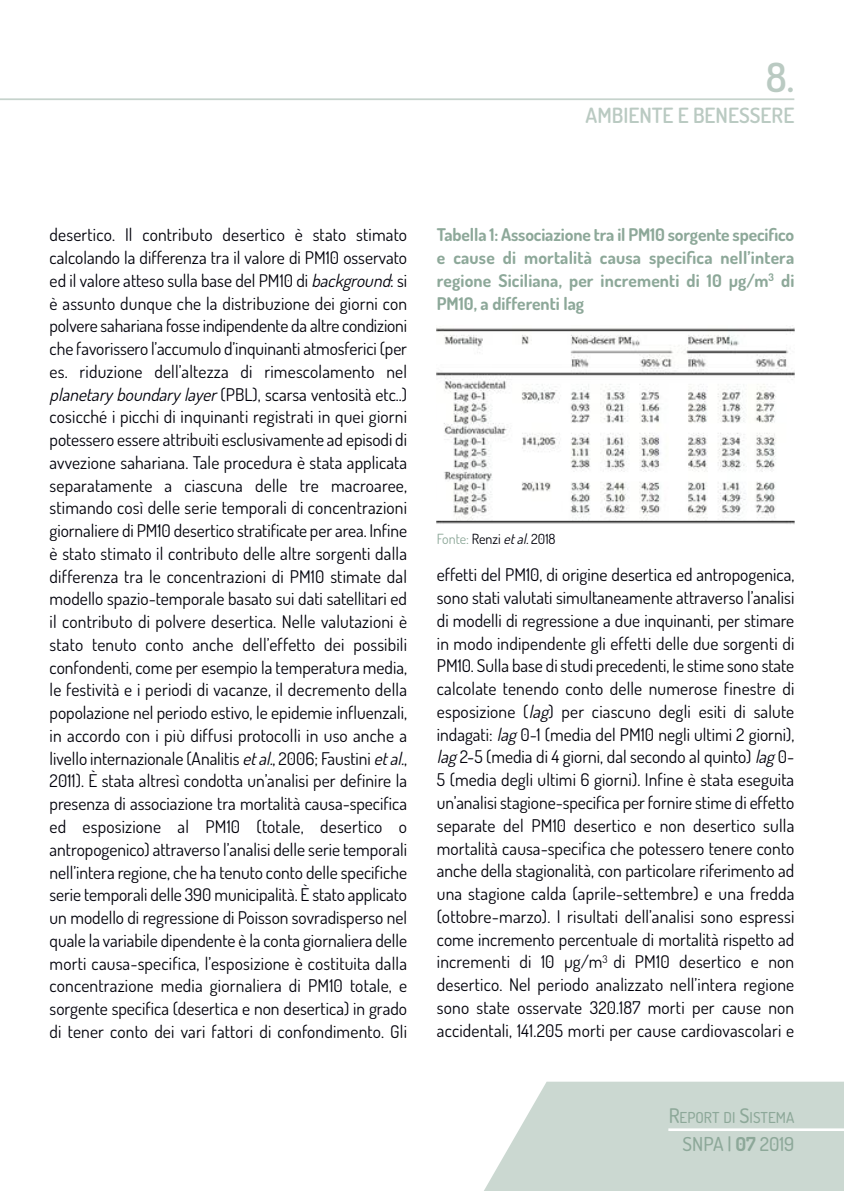
<style>
.page{position:relative;width:844px;height:1191px;background:#fff}
.page>*{position:absolute;margin:0;border:0;box-sizing:border-box;transform-origin:0 0}
.t1{font:600 40.25px "Dosis";color:#bacac2}
.t2{font:600 21px "Dosis";color:#bacac2}
.t3{font:500 19.25px "Dosis";color:#8da899}
.t4{font:17.5px/22.8px "Dosis";letter-spacing:.01em;color:#00000a;text-align:justify}
.t5{font:700 17.5px/22.8px "Dosis";letter-spacing:.01em;color:#8da899;text-align:justify}
.t6{font:500 15.05px "Dosis";color:#8da899}
.t7{font:14px "Dosis";color:#00000a}
.s1{font-style:italic}
.s2{color:#8da899}
.s3{font-size:20.12px}
.s4{font-weight:700}
</style>
<div class="page">
<svg style="left:484px;top:1081px;width:359px;height:110px;background:#cfdbd5"></svg>
<hr style="left:668px;top:1128px;width:175px;height:3px;background:#fff">
<hr style="left:0;top:98px;width:794px;height:2px;background:#c6d3cc">
<img style="left:437px;top:325px;width:357px;height:199px">
<h1 class="t1" style="left:765px;top:62px;width:30px">8.</h1>
<p class="t2" style="left:585px;top:108px;width:210px">AMBIENTE E BENESSERE</p>
<p class="t4" style="left:50px;top:225px;width:359px">desertico. Il contributo desertico è stato stimato calcolando la differenza tra il valore di PM10 osservato ed il valore atteso sulla base del PM10 di <span class="s1">background</span>: si è assunto dunque che la distribuzione dei giorni con polvere sahariana fosse indipendente da altre condizioni che favorissero l’accumulo d’inquinanti atmosferici (per es. riduzione dell’altezza di rimescolamento nel <span class="s1">planetaryboundarylayer</span>(PBL), scarsa ventosità etc..) cosicché i picchi di inquinanti registrati in quei giorni potessero essere attribuiti esclusivamente ad episodi di avvezione sahariana. Tale procedura è stata applicata separatamente a ciascuna delle tre macroaree, stimando così delle serie temporali di concentrazioni giornaliere di PM10 desertico stratificate per area. Infine è stato stimato il contributo delle altre sorgenti dalla differenza tra le concentrazioni di PM10 stimate dal modello spazio-temporale basato sui dati satellitari ed il contributo di polvere desertica. Nelle valutazioni è stato tenuto conto anche dell’effetto dei possibili confondenti, come per esempio la temperatura media, le festività e i periodi di vacanze, il decremento della popolazione nel periodo estivo, le epidemie influenzali, in accordo con i più diffusi protocolli in uso anche a livello internazionale (Analitis <span class="s1">etal.</span>, 2006; Faustini <span class="s1">etal.</span>, 2011). è stata altresì condotta un’analisi per definire la presenza di associazione tra mortalità causa-specifica ed esposizione al PM10 (totale, desertico o antropogenico) attraverso l’analisi delle serie temporali nell’intera regione, che ha tenuto conto delle specifiche serie temporali delle 390 municipalità. è stato applicato un modello di regressione di Poisson sovradisperso nel quale la variabile dipendente è la conta giornaliera delle morti causa-specifica, l’esposizione è costituita dalla concentrazione media giornaliera di PM10 totale, e sorgente specifica (desertica e non desertica) in grado di tener conto dei vari fattori di confondimento. Gli</p>
<p class="t5" style="left:437px;top:225px;width:359px">Tabella 1: Associazione tra il PM10 sorgente specifico e cause di mortalità causa specifica nell’intera regione Siciliana, per incrementi di 10 µg/m<sup>3</sup> di PM10, a differenti lag</p>
<p class="t7" style="left:437px;top:534px;width:120px"><span class="s2">Fonte:</span> Renzi <span class="s1">etal.</span>2018</p>
<p class="t4" style="left:437px;top:565px;width:359px">effetti del PM10, di origine desertica ed antropogenica, sono stati valutati simultaneamente attraverso l’analisi di modelli di regressione a due inquinanti, per stimare in modo indipendente gli effetti delle due sorgenti di PM10. Sulla base di studi precedenti, le stime sono state calcolate tenendo conto delle numerose finestre di esposizione (<span class="s1">lag</span>) per ciascuno degli esiti di salute indagati: <span class="s1">lag</span>0-1 (media del PM10 negli ultimi 2 giorni), <span class="s1">lag</span>2-5 (media di 4 giorni, dal secondo al quinto) <span class="s1">lag</span>0- 5 (media degli ultimi 6 giorni). Infine è stata eseguita un’analisi stagione-specifica per fornire stime di effetto separate del PM10 desertico e non desertico sulla mortalità causa-specifica che potessero tenere conto anche della stagionalità, con particolare riferimento ad una stagione calda (aprile-settembre) e una fredda (ottobre-marzo). I risultati dell’analisi sono espressi come incremento percentuale di mortalità rispetto ad incrementi di 10 µg/m<sup>3</sup> di PM10 desertico e non desertico. Nel periodo analizzato nell’intera regione sono state osservate 320.187 morti per cause non accidentali, 141.205 morti per cause cardiovascolari e</p>
<p class="t6" style="left:668px;top:1111px;width:127px"><span class="s3">R</span>EPORT DI <span class="s3">S</span>ISTEMA</p>
<p class="t3" style="left:682px;top:1136px;width:113px">SNPA | <span class="s4">07</span> 2019</p>
</div>
